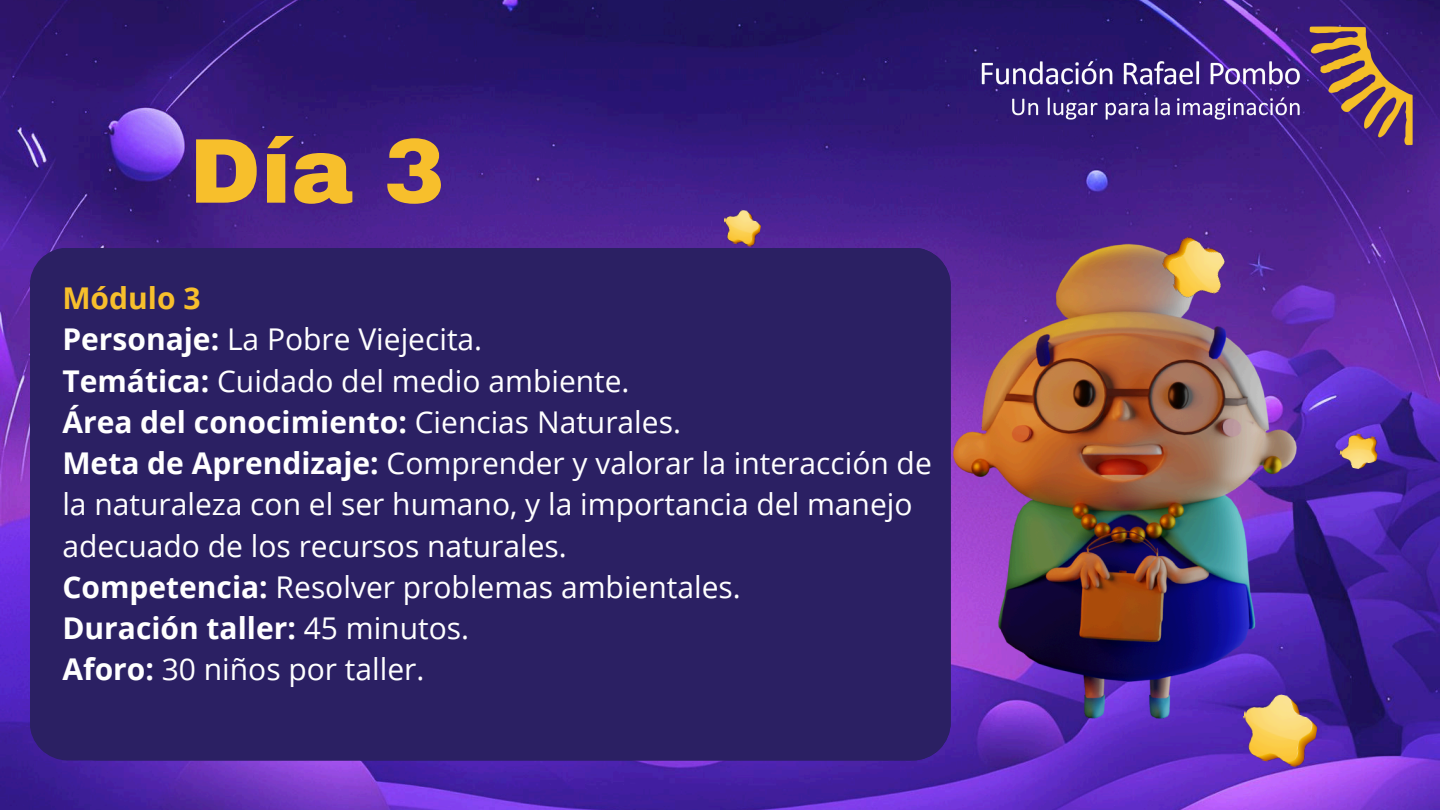
<style>
.page{position:relative;width:1440px;height:810px;background:#fff}
.page>*{position:absolute;margin:0;border:0;box-sizing:border-box;transform-origin:0 0}
.t1{font:900 92px "Archivo";color:#f7bf2c}
.t2{font:30px/41.2px "Open Sans";color:#fff}
.t3{font:700 30px "Open Sans";color:#fff}
.t4{font:700 30px "Open Sans";color:#f7bf2c}
.s1{font-weight:700}
.s2{font-weight:400}
</style>
<div class="page">
<img style="left:0;top:0;width:1440px;height:810px">
<img style="left:921px;top:205px;width:413px;height:544px">
<img style="left:1157px;top:227px;width:79px;height:82px">
<img style="left:1236px;top:688px;width:86px;height:81px">
<img style="left:720px;top:207px;width:43px;height:41px">
<img style="left:1337px;top:431px;width:44px;height:41px">
<img style="left:980px;top:23px;width:436px;height:130px">
<div style="left:30px;top:248px;width:29px;height:512px;background:#2b2063"></div>
<div style="left:59px;top:248px;width:892px;height:512px;background:#2b2063"></div>
<p class="t1" style="left:189px;top:122px;width:257px">Día 3</p>
<p class="t4" style="left:62px;top:277px;width:140px">Módulo 3</p>
<p class="t2" style="left:62px;top:318px;width:421px"><span class="s1">Personaje:</span> La Pobre Viejecita.</p>
<p class="t2" style="left:62px;top:359px;width:569px"><span class="s1">Temática:</span> Cuidado del medio ambiente.</p>
<p class="t3" style="left:62px;top:401px;width:620px">Área del conocimiento: <span class="s2">Ciencias Naturales.</span></p>
<p class="t2" style="left:62px;top:442px;width:871px"><span class="s1">Meta de Aprendizaje:</span> Comprender y valorar la interacción de la naturaleza con el ser humano, y la importancia del manejo adecuado de los recursos naturales.</p>
<p class="t2" style="left:62px;top:566px;width:680px"><span class="s1">Competencia:</span> Resolver problemas ambientales.</p>
<p class="t3" style="left:62px;top:607px;width:408px">Duración taller: <span class="s2">45 minutos.</span></p>
<p class="t2" style="left:62px;top:648px;width:364px"><span class="s1">Aforo:</span> 30 niños por taller.</p>
</div>
